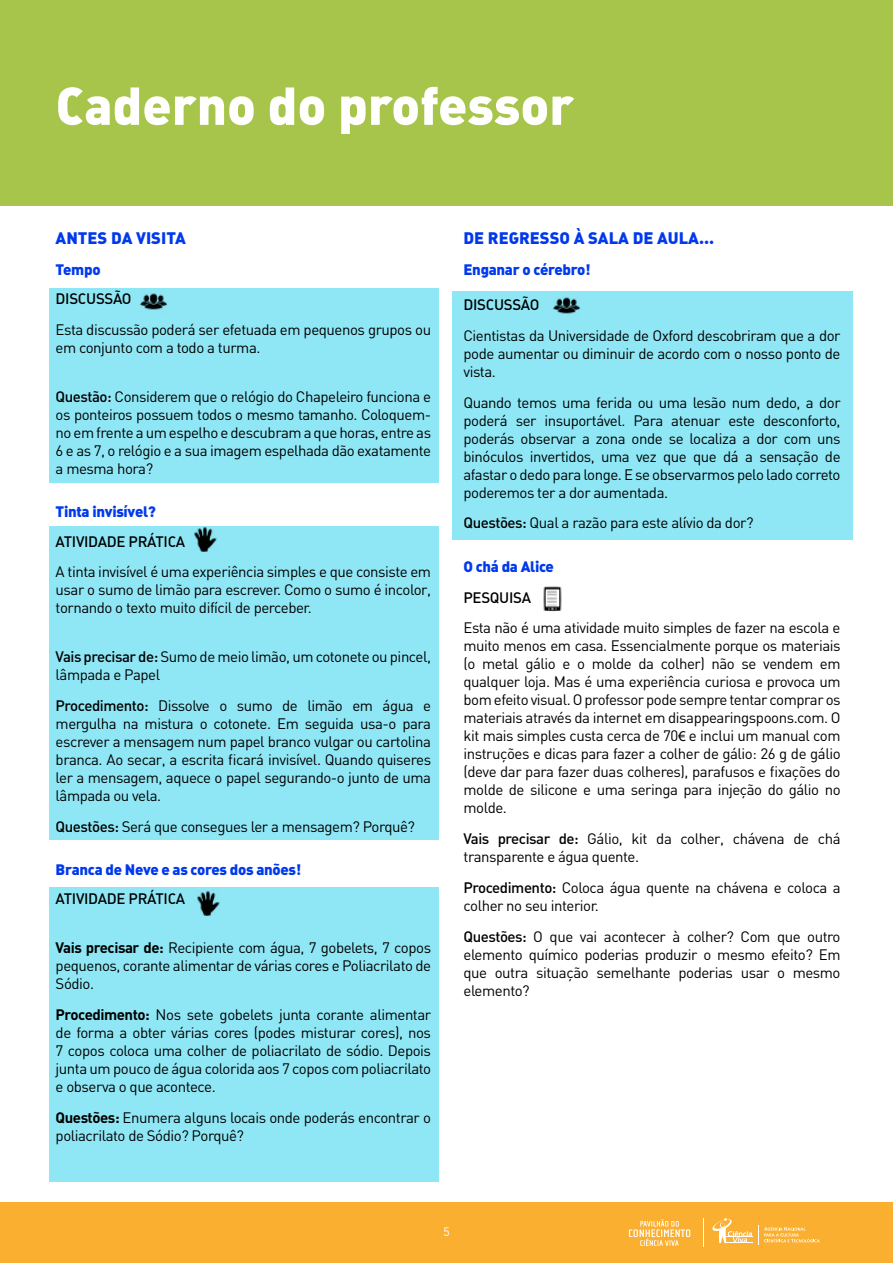
<style>
.page{position:relative;width:893px;height:1263px;background:#fff}
.page>*{position:absolute;margin:0;border:0;box-sizing:border-box;transform-origin:0 0}
.t1{font:52.5px "DIN Black Alternate";color:#fff}
.t2{font:16.5px "DIN Black Alternate";color:#0039ec}
.t3{font:15px/18px "DIN";letter-spacing:-.03em;color:#000;text-align:justify}
.t4{font:15px "DIN Black Alternate";letter-spacing:-.02em;color:#0039ec}
.t5{font:15px "DIN Medium Alternate";letter-spacing:-.02em;color:#000}
.t6{font:12px "DIN";color:#fff}
.s1{font-family:"DIN Medium Alternate"}
.s2{font-weight:700}
.s3{font-family:"Myriad Pro"}
</style>
<div class="page">
<div style="left:0;top:1202px;width:893px;height:61px;background:#fbaf31"></div>
<svg style="left:712px;top:1218px;width:108px;height:26px"></svg>
<svg style="left:703px;top:1218px;width:1px;height:29px"></svg>
<svg style="left:629px;top:1219px;width:61px;height:27px"></svg>
<div style="left:0;top:0;width:893px;height:206px;background:#a7c54b"></div>
<div style="left:452px;top:291px;width:400px;height:249px;background:#8fe7f5"></div>
<div style="left:49px;top:289px;width:390px;height:194px;background:#8fe7f5"></div>
<div style="left:49px;top:526px;width:390px;height:313px;background:#8fe7f5"></div>
<div style="left:49px;top:887px;width:390px;height:294px;background:#8fe7f5"></div>
<img style="left:194px;top:527px;width:23px;height:25px">
<img style="left:197px;top:891px;width:23px;height:25px">
<img style="left:139px;top:288px;width:28px;height:22px">
<img style="left:553px;top:297px;width:27px;height:17px">
<img style="left:543px;top:586px;width:19px;height:26px">
<h1 class="t1" style="left:56px;top:71px;width:520px">Caderno do professor</h1>
<p class="t2" style="left:56px;top:227px;width:130px">Antes da visita</p>
<p class="t4" style="left:56px;top:260px;width:46px">Tempo</p>
<p class="t5" style="left:56px;top:289px;width:78px">DISCUSSÃO</p>
<p class="t3" style="left:56px;top:320px;width:377px">Esta discussão poderá ser efetuada em pequenos grupos ou em conjunto com a todo a turma.</p>
<p class="t3" style="left:56px;top:387px;width:377px"><span class="s1">Questão:</span> Considerem que o relógio do Chapeleiro funciona e os ponteiros possuem todos o mesmo tamanho. Coloquem&shy;no em frente a um espelho e descubram a que horas, entre as 6 e as 7, o relógio e a sua imagem espelhada dão exatamente a mesma hora?</p>
<p class="t4" style="left:56px;top:502px;width:102px">Tinta invisível?</p>
<p class="t5" style="left:56px;top:532px;width:131px">ATIVIDADE PRÁTICA</p>
<p class="t3" style="left:56px;top:563px;width:377px">A tinta invisível é uma experiência simples e que consiste em usar o sumo de limão para escrever. Como o sumo é incolor, tornando o texto muito difícil de perceber.</p>
<p class="t3" style="left:56px;top:647px;width:377px"><span class="s1">Vais precisar de:</span> Sumo de meio limão, um cotonete ou pincel, lâmpada e Papel</p>
<p class="t3" style="left:56px;top:696px;width:377px"><span class="s1">Procedimento:</span> Dissolve o sumo de limão em água e mergulha na mistura o cotonete. Em seguida usa-o para escrever a mensagem num papel branco vulgar ou cartolina branca. Ao secar, a escrita ficará invisível. Quando quiseres ler a mensagem, aquece o papel segurando-o junto de uma lâmpada ou vela.</p>
<p class="t3" style="left:56px;top:817px;width:361px"><span class="s1">Questões:</span> Será que consegues ler a mensagem? Porquê?</p>
<p class="t4" style="left:56px;top:860px;width:247px">Branca de Neve e as cores dos anões!</p>
<p class="t5" style="left:56px;top:889px;width:131px">ATIVIDADE PRÁTICA</p>
<p class="t3" style="left:56px;top:938px;width:377px"><span class="s2">Vais precisar de:</span> Recipiente com água, 7 gobelets, 7 copos pequenos, corante alimentar de várias cores e Poliacrilato de Sódio.</p>
<p class="t3" style="left:56px;top:1005px;width:377px"><span class="s2">Procedimento:</span> Nos sete gobelets junta corante alimentar de forma a obter várias cores (podes misturar cores), nos 7 copos coloca uma colher de poliacrilato de sódio. Depois junta um pouco de água colorida aos 7 copos com poliacrilato e observa o que acontece.</p>
<p class="t3" style="left:56px;top:1108px;width:377px"><span class="s2">Questões:</span> Enumera alguns locais onde poderás encontrar o poliacrilato de Sódio? Porquê?</p>
<p class="t2" style="left:463px;top:227px;width:252px">DE REGRESSO À SALA DE AULA...</p>
<p class="t4" style="left:463px;top:260px;width:129px">Enganar o cérebro!</p>
<p class="t5" style="left:463px;top:295px;width:78px">DISCUSSÃO</p>
<p class="t3" style="left:463px;top:326px;width:379px">Cientistas da Universidade de Oxford descobriram que a dor pode aumentar ou diminuir de acordo com o nosso ponto de vista.</p>
<p class="t3" style="left:463px;top:393px;width:379px">Quando temos uma ferida ou uma lesão num dedo, a dor poderá ser insuportável. Para atenuar este desconforto, poderás observar a zona onde se localiza a dor com uns binóculos invertidos, uma vez que que dá a sensação de afastar o dedo para longe. E se observarmos pelo lado correto poderemos ter a dor aumentada.</p>
<p class="t3" style="left:463px;top:514px;width:291px"><span class="s1">Questões:</span> Qual a razão para este alívio da dor?</p>
<p class="t4" style="left:463px;top:556px;width:92px">O chá da Alice</p>
<p class="t5" style="left:463px;top:588px;width:69px">PESQUISA</p>
<p class="t3" style="left:463px;top:619px;width:379px">Esta não é uma atividade muito simples de fazer na escola e muito menos em casa. Essencialmente porque os materiais (o metal gálio e o molde da colher) não se vendem em qualquer loja. Mas é uma experiência curiosa e provoca um bom efeito visual. O professor pode sempre tentar comprar os materiais através da internet em disappearingspoons.com. O kit mais simples custa cerca de 70<span class="s3">€</span> e inclui um manual com instruções e dicas para fazer a colher de gálio: 26 g de gálio (deve dar para fazer duas colheres), parafusos e fixações do molde de silicone e uma seringa para injeção do gálio no molde.</p>
<p class="t3" style="left:463px;top:829px;width:379px"><span class="s1">Vais precisar de:</span> Gálio, kit da colher, chávena de chá transparente e água quente.</p>
<p class="t3" style="left:463px;top:878px;width:379px"><span class="s1">Procedimento:</span> Coloca água quente na chávena e coloca a colher no seu interior.</p>
<p class="t3" style="left:463px;top:927px;width:379px"><span class="s1">Questões:</span> O que vai acontecer à colher? Com que outro elemento químico poderias produzir o mesmo efeito? Em que outra situação semelhante poderias usar o mesmo elemento?</p>
<p class="t6" style="left:443px;top:1224px;width:8px">5</p>
</div>
